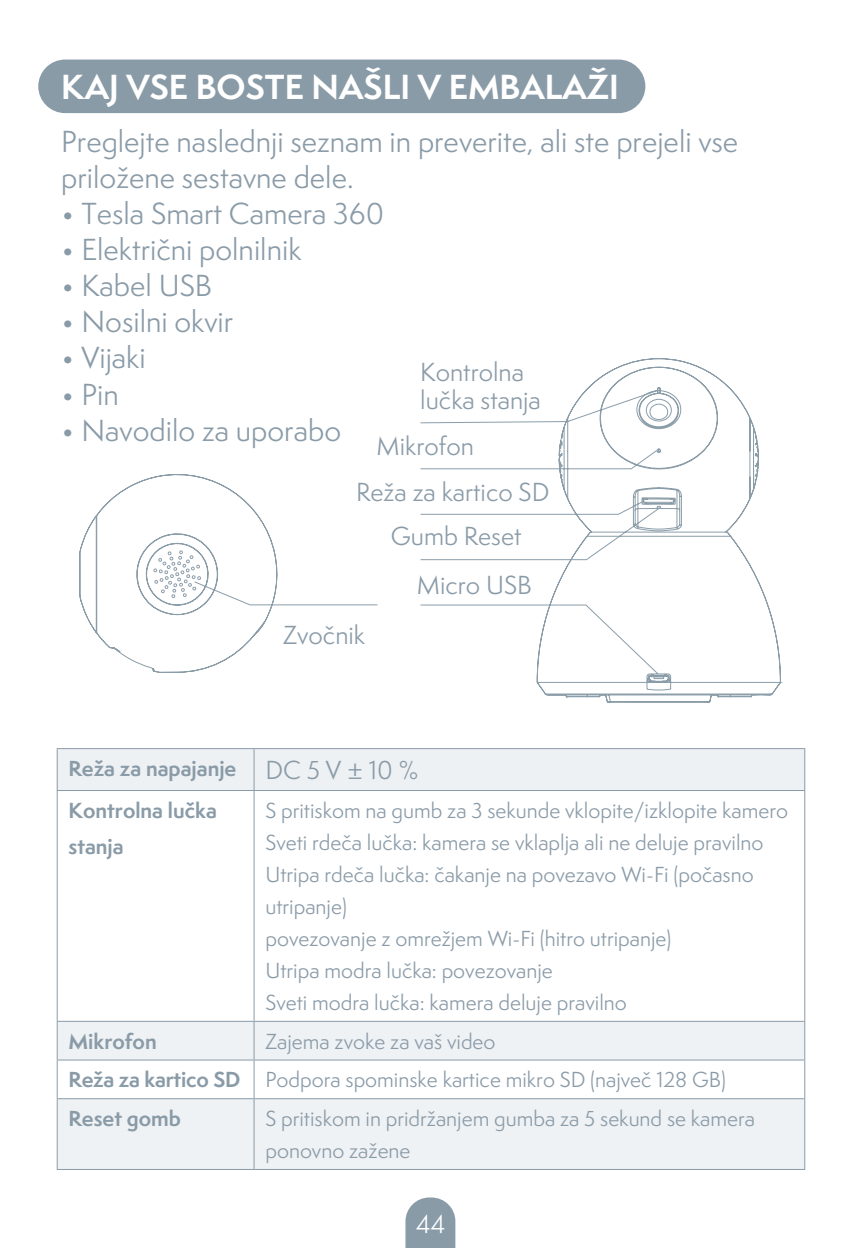
<style>
.page{position:relative;width:862px;height:1248px;background:#fff}
.page>*{position:absolute;margin:0;border:0;box-sizing:border-box;transform-origin:0 0}
.t1{font:700 32px "Semplicita Pro";color:#fff}
.t2{font:28px/36px "Semplicita Pro";color:#8a9ba8}
.t3{font:24px/28px "Semplicita Pro";color:#8a9ba8}
.t4{font:24px "Semplicita Pro";color:#fff}
.t5{font:20px/32px "Semplicita Pro";color:#8a9ba8}
.t6{font:700 20px/42px "Semplicita Pro";color:#8a9ba8}
.s1{font-weight:400;font-size:24px}
.s2{font-weight:700}
</style>
<div class="page">
<svg style="left:405px;top:1197px;width:50px;height:50px;background:#97a6b1"></svg>
<div style="left:38px;top:60px;width:607px;height:53px;background:#8a9ba8;border-radius:27px"></div>
<div style="left:58px;top:749px;width:746px;height:40px;background:#eef1f3"></div>
<svg style="left:58px;top:1021px;width:746px;height:147px;fill:#eff2f4"></svg>
<hr style="left:57px;top:747px;width:197px;height:2px;background:#8a9ba8">
<hr style="left:57px;top:749px;width:1px;height:41px;background:#8a9ba8">
<hr style="left:254px;top:747px;width:551px;height:2px;background:#8a9ba8">
<hr style="left:253px;top:749px;width:2px;height:41px;background:#8a9ba8">
<hr style="left:804px;top:749px;width:1px;height:41px;background:#8a9ba8">
<hr style="left:57px;top:789px;width:197px;height:2px;background:#8a9ba8">
<hr style="left:57px;top:791px;width:1px;height:229px;background:#8a9ba8">
<hr style="left:254px;top:789px;width:551px;height:2px;background:#8a9ba8">
<hr style="left:253px;top:791px;width:2px;height:229px;background:#8a9ba8">
<hr style="left:804px;top:791px;width:1px;height:229px;background:#8a9ba8">
<hr style="left:57px;top:1020px;width:197px;height:1px;background:#8a9ba8">
<hr style="left:57px;top:1021px;width:1px;height:38px;background:#8a9ba8">
<hr style="left:254px;top:1020px;width:551px;height:1px;background:#8a9ba8">
<hr style="left:253px;top:1021px;width:2px;height:38px;background:#8a9ba8">
<hr style="left:804px;top:1021px;width:1px;height:38px;background:#8a9ba8">
<hr style="left:57px;top:1059px;width:197px;height:1px;background:#8a9ba8">
<hr style="left:57px;top:1060px;width:1px;height:38px;background:#8a9ba8">
<hr style="left:254px;top:1059px;width:551px;height:1px;background:#8a9ba8">
<hr style="left:253px;top:1060px;width:2px;height:38px;background:#8a9ba8">
<hr style="left:804px;top:1060px;width:1px;height:38px;background:#8a9ba8">
<hr style="left:57px;top:1097px;width:197px;height:2px;background:#8a9ba8">
<hr style="left:57px;top:1099px;width:1px;height:69px;background:#8a9ba8">
<hr style="left:254px;top:1097px;width:551px;height:2px;background:#8a9ba8">
<hr style="left:253px;top:1099px;width:2px;height:69px;background:#8a9ba8">
<hr style="left:804px;top:1099px;width:1px;height:69px;background:#8a9ba8">
<hr style="left:57px;top:1168px;width:197px;height:1px;background:#8a9ba8">
<hr style="left:254px;top:1168px;width:551px;height:1px;background:#8a9ba8">
<svg style="left:79px;top:358px;width:703px;height:345px"></svg>
<h1 class="t1" style="left:61px;top:63px;width:559px">KAJ VSE BOSTE NAŠLI V EMBALAŽI</h1>
<h2 class="t2" style="left:61px;top:123px;width:678px">Preglejte naslednji seznam in preverite, ali ste prejeli vse priložene sestavne dele.</h2>
<h2 class="t2" style="left:61px;top:195px;width:324px">• Tesla Smart Camera 360</h2>
<h2 class="t2" style="left:61px;top:231px;width:242px">• Električni polnilnik</h2>
<h2 class="t2" style="left:61px;top:267px;width:152px">• Kabel USB</h2>
<h2 class="t2" style="left:61px;top:303px;width:173px">• Nosilni okvir</h2>
<h2 class="t2" style="left:61px;top:339px;width:86px">• Vijaki</h2>
<h2 class="t2" style="left:61px;top:375px;width:59px">• Pin</h2>
<h2 class="t2" style="left:61px;top:411px;width:281px">• Navodilo za uporabo</h2>
<p class="t3" style="left:420px;top:358px;width:122px">Kontrolna lučka stanja</p>
<p class="t3" style="left:376px;top:432px;width:99px">Mikrofon</p>
<p class="t3" style="left:356px;top:478px;width:195px">Reža za kartico SD</p>
<p class="t3" style="left:391px;top:521px;width:132px">Gumb Reset</p>
<p class="t3" style="left:417px;top:571px;width:117px">Micro USB</p>
<p class="t3" style="left:283px;top:620px;width:84px">Zvočnik</p>
<p class="t6" style="left:69px;top:747px;width:351px">Reža za napajanje <span class="s1">DC 5 V ± 10 %<br></span>Kontrolna lučka</p>
<p class="t6" style="left:69px;top:825px;width:57px">stanja</p>
<p class="t5" style="left:265px;top:794px;width:524px">S pritiskom na gumb za 3 sekunde vklopite/izklopite kamero Sveti rdeča lučka: kamera se vklaplja ali ne deluje pravilno Utripa rdeča lučka: čakanje na povezavo Wi-Fi (počasno utripanje)<br>povezovanje z omrežjem Wi-Fi (hitro utripanje)<br>Utripa modra lučka: povezovanje<br>Sveti modra lučka: kamera deluje pravilno</p>
<p class="t5" style="left:69px;top:1021px;width:659px;line-height:38.8px;text-indent:197px">Zajema zvoke za vaš video<br><span class="s2">Reža za kartico SD</span> Podpora spominske kartice mikro SD (največ 128 GB)<br><span class="s2">Reset gomb</span></p>
<p class="t6" style="left:69px;top:1019px;width:90px">Mikrofon</p>
<p class="t5" style="left:265px;top:1102px;width:491px">S pritiskom in pridržanjem gumba za 5 sekund se kamera ponovno zažene</p>
<p class="t4" style="left:416px;top:1206px;width:31px">44</p>
</div>
